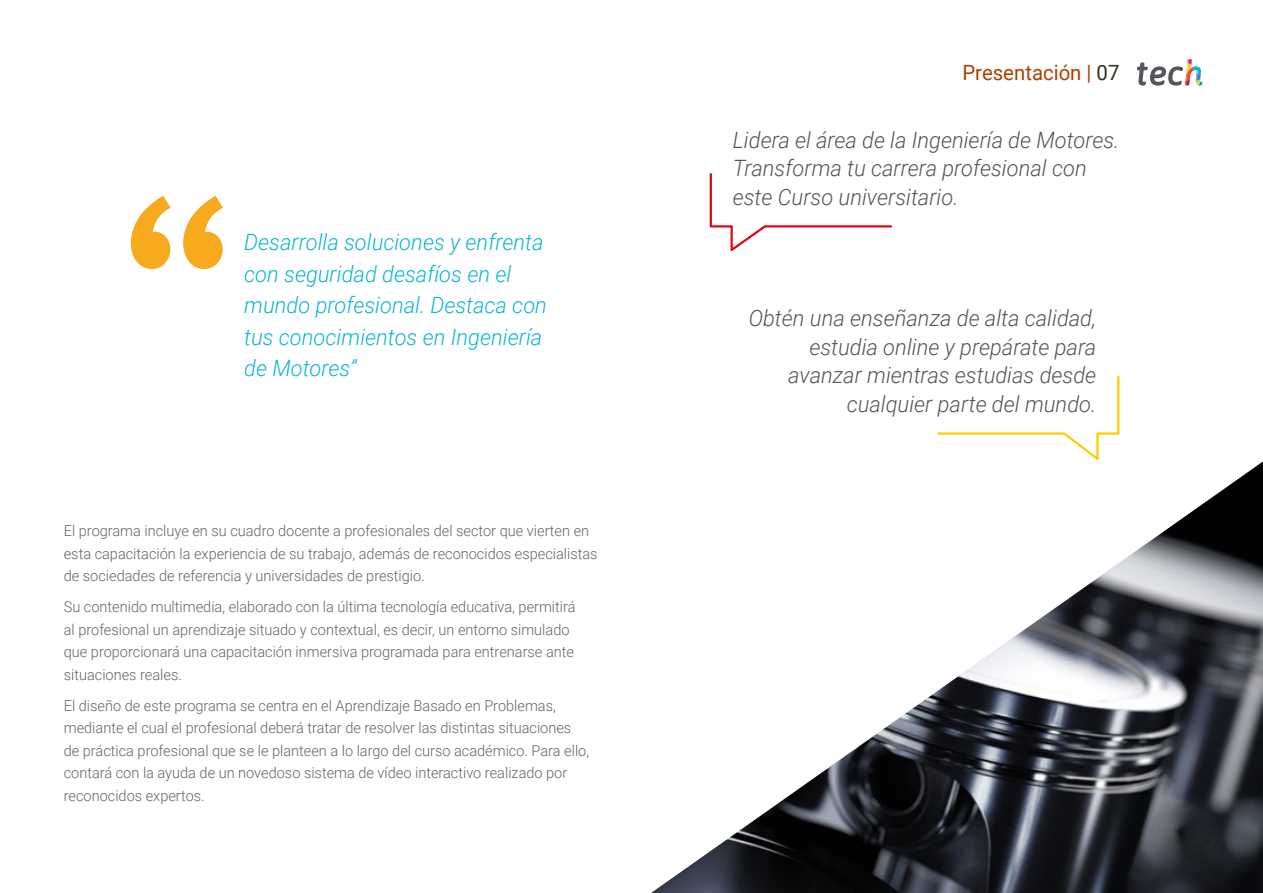
<style>
.page{position:relative;width:1263px;height:893px;background:#fff}
.page>*{position:absolute;margin:0;border:0;box-sizing:border-box;transform-origin:0 0}
.t1{font:italic 300 22.5px/28.5px "Roboto";color:#52555b;text-align:right}
.t2{font:italic 300 22.5px/31.5px "Roboto";color:#0fb6cf}
.t3{font:21px "Roboto";color:#ae4000}
.t4{font:300 15px/22.5px "Roboto";color:#61646a}
.s1{color:#312e20}
</style>
<div class="page">
<img style="left:651px;top:461px;width:612px;height:432px">
<svg style="left:935px;top:376px;width:185px;height:87px"></svg>
<svg style="left:709px;top:173px;width:183px;height:78px"></svg>
<svg style="left:131px;top:196px;width:92px;height:73px"></svg>
<svg style="left:1137px;top:59px;width:65px;height:27px"></svg>
<h1 class="t2" style="left:244px;top:226px;width:304px">Desarrolla soluciones y enfrenta con seguridad desafíos en el mundo profesional. Destaca con tus conocimientos en Ingeniería de Motores”</h1>
<p class="t4" style="left:64px;top:519px;width:535px">El programa incluye en su cuadro docente a profesionales del sector que vierten en esta capacitación la experiencia de su trabajo, además de reconocidos especialistas de sociedades de referencia y universidades de prestigio.</p>
<p class="t4" style="left:64px;top:595px;width:513px">Su contenido multimedia, elaborado con la última tecnología educativa, permitirá al profesional un aprendizaje situado y contextual, es decir, un entorno simulado que proporcionará una capacitación inmersiva programada para entrenarse ante situaciones reales.</p>
<p class="t4" style="left:64px;top:694px;width:527px">El diseño de este programa se centra en el Aprendizaje Basado en Problemas, mediante el cual el profesional deberá tratar de resolver las distintas situaciones de práctica profesional que se le planteen a lo largo del curso académico. Para ello, contará con la ayuda de un novedoso sistema de vídeo interactivo realizado por reconocidos expertos.</p>
<h2 class="t3" style="left:962px;top:57px;width:159px">Presentación | <span class="s1">07</span></h2>
<h1 class="t1" style="left:733px;top:125px;width:388px;text-align:left">Lidera el área de la Ingeniería de Motores.<br>Transforma tu carrera profesional con este Curso universitario.</h1>
<h1 class="t1" style="left:749px;top:303px;width:349px">Obtén una enseñanza de alta calidad, estudia online y prepárate para avanzar mientras estudias desde cualquier parte del mundo.</h1>
</div>
